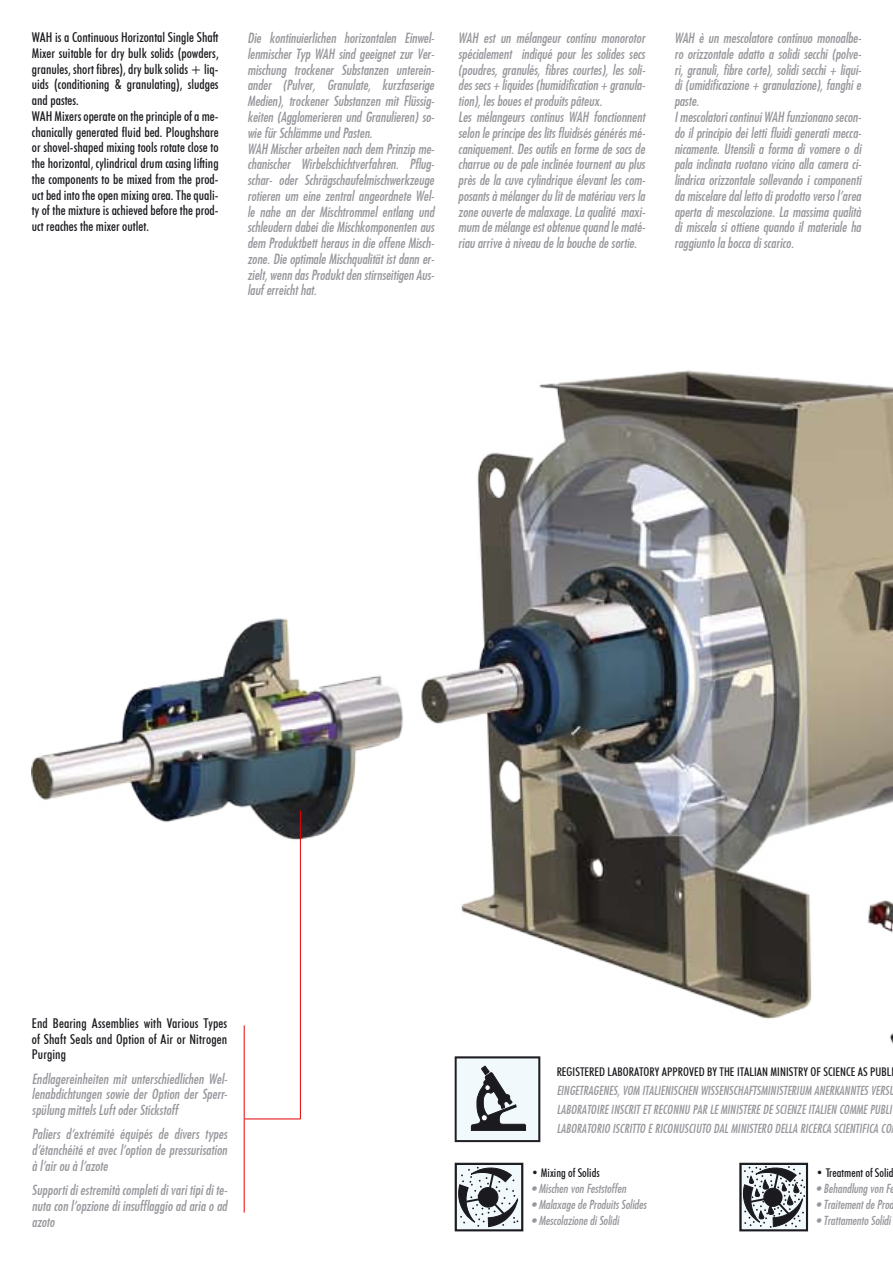
<style>
.page{position:relative;width:893px;height:1263px;background:#fff}
.page>*{position:absolute;margin:0;border:0;box-sizing:border-box;transform-origin:0 0}
.t1{font:13.5px/15.8px "Futura Md Cn BT Italic";color:#96969c;text-align:justify}
.t2{font:500 condensed 13.5px/15.8px "Futura BT";color:#1a1a1f;text-align:justify}
.t3{font:12px/19px "Futura Md Cn BT Italic";letter-spacing:.005em;color:#96969c}
.t4{font:500 condensed 12px "Futura BT";letter-spacing:.005em;color:#1a1a1f}
</style>
<div class="page">
<img style="left:32px;top:370px;width:861px;height:677px">
<svg style="left:457px;top:1059px;width:81px;height:81px"></svg>
<div style="left:455px;top:1057px;width:85px;height:85px;border:1px solid #1a1a1f"></div>
<div style="left:456px;top:1164px;width:66px;height:66px;background:#f1f9fd"></div>
<svg style="left:458px;top:1166px;width:61px;height:61px"></svg>
<div style="left:455px;top:1163px;width:68px;height:68px;border:1px solid #1a1a1f"></div>
<svg style="left:742px;top:1166px;width:63px;height:62px"></svg>
<div style="left:740px;top:1163px;width:68px;height:68px;border:1px solid #1a1a1f"></div>
<hr style="left:245px;top:1119px;width:56px;height:1px;background:#e50002">
<hr style="left:300px;top:810px;width:1px;height:309px;background:#e50002">
<hr style="left:244px;top:1025px;width:1px;height:187px;background:#e50002">
<p class="t2" style="left:32px;top:29px;width:188px;text-align:left">WAH is a Continuous Horizontal Single Shaft Mixer suitable for dry bulk solids (powders, granules, short fibres), dry bulk solids + liq&shy;uids (conditioning &amp; granulating), sludges and pastes.<br>WAH Mixers operate on the principle of a me&shy;chanically generated fluid bed. Ploughshare or shovel-shaped mixing tools rotate close to the horizontal, cylindrical drum casing lifting the components to be mixed from the prod&shy;uct bed into the open mixing area. The quali&shy;ty of the mixture is achieved before the prod&shy;uct reaches the mixer outlet.</p>
<p class="t1" style="left:247px;top:30px;width:188px;text-align:left">Die kontinuierlichen horizontalen Einwel&shy;lenmischer Typ WAH sind geeignet zur Ver&shy;mischung trockener Substanzen unterein&shy;ander (Pulver, Granulate, kurzfaserige Medien), trockener Substanzen mit Flüssig&shy;keiten (Agglomerieren und Granulieren) so&shy;wie für Schlämme und Pasten.<br>WAH Mischer arbeiten nach dem Prinzip me&shy;chanischer Wirbelschichtverfahren. Pflug&shy;schar- oder Schrägschaufelmischwerkzeuge rotieren um eine zentral angeordnete Wel&shy;le nahe an der Mischtrommel entlang und schleudern dabei die Mischkomponenten aus dem Produktbett heraus in die offene Misch&shy;zone. Die optimale Mischqualität ist dann er&shy;zielt, wenn das Produkt den stirnseitigen Aus&shy;lauf erreicht hat.</p>
<p class="t1" style="left:458px;top:30px;width:188px;text-align:left">WAH est un mélangeur continu monorotor spécialement indiqué pour les solides secs (poudres, granulés, fibres courtes), les soli&shy;des secs + liquides (humidification + granula&shy;tion), les boues et produits pâteux.<br>Les mélangeurs continus WAH fonctionnent selon le principe des lits fluidisés générés mé&shy;caniquement. Des outils en forme de socs de charrue ou de pale inclinée tournent au plus près de la cuve cylindrique élevant les com&shy;posants à mélanger du lit de matériau vers la zone ouverte de malaxage. La qualité maxi&shy;mum de mélange est obtenue quand le maté&shy;riau arrive à niveau de la bouche de sortie.</p>
<p class="t1" style="left:674px;top:30px;width:188px;text-align:left">WAH è un mescolatore continuo monoalbe&shy;ro orizzontale adatto a solidi secchi (polve&shy;ri, granuli, fibre corte), solidi secchi + liqui&shy;di (umidificazione + granulazione), fanghi e paste.<br>I mescolatori continui WAH funzionano secon&shy;do il principio dei letti fluidi generati mecca&shy;nicamente. Utensili a forma di vomere o di pala inclinata ruotano vicino alla camera ci&shy;lindrica orizzontale sollevando i componenti da miscelare dal letto di prodotto verso l’area aperta di mescolazione. La massima qualità di miscela si ottiene quando il materiale ha raggiunto la bocca di scarico.</p>
<p class="t2" style="left:32px;top:1015px;width:197px">End Bearing Assemblies with Various Types of Shaft Seals and Option of Air or Nitrogen Purging</p>
<p class="t1" style="left:32px;top:1070px;width:197px">Endlagereinheiten mit unterschiedlichen Wel&shy;lenabdichtungen sowie der Option der Sperr&shy;spülung mittels Luft oder Stickstoff</p>
<p class="t1" style="left:32px;top:1126px;width:197px">Paliers d’extrémité équipés de divers types d’étanchéité et avec l’option de pressurisation à l’air ou à l’azote</p>
<p class="t1" style="left:32px;top:1182px;width:197px">Supporti di estremità completi di vari tipi di te&shy;nuta con l’opzione di insufflaggio ad aria o ad azoto</p>
<p class="t4" style="left:557px;top:1064px;width:339px">REGISTERED LABORATORY APPROVED BY THE ITALIAN MINISTRY OF SCIENCE AS PUBLI</p>
<p class="t3" style="left:557px;top:1080px;width:339px">EINGETRAGENES, VOM ITALIENISCHEN WISSENSCHAFTSMINISTERIUM ANERKANNTES VERSU<br>LABORATOIRE INSCRIT ET RECONNU PAR LE MINISTERE DE SCIENZE ITALIEN COMME PUBLI<br>LABORATORIO ISCRITTO E RICONUSCIUTO DAL MINISTERO DELLA RICERCA SCIENTIFICA CO</p>
<p class="t4" style="left:531px;top:1166px;width:70px">• Mixing of Solids</p>
<p class="t3" style="left:531px;top:1179px;width:96px">• Mischen von Feststoffen</p>
<p class="t3" style="left:531px;top:1195px;width:116px">• Malaxage de Produits Solides</p>
<p class="t3" style="left:531px;top:1210px;width:89px">• Mescolazione di Solidi</p>
<p class="t4" style="left:816px;top:1166px;width:79px">• Treatment of Solid</p>
<p class="t3" style="left:816px;top:1179px;width:79px">• Behandlung von Fe</p>
<p class="t3" style="left:816px;top:1195px;width:79px">• Traitement de Prod</p>
<p class="t3" style="left:816px;top:1210px;width:76px">• Trattamento Solidi</p>
</div>
